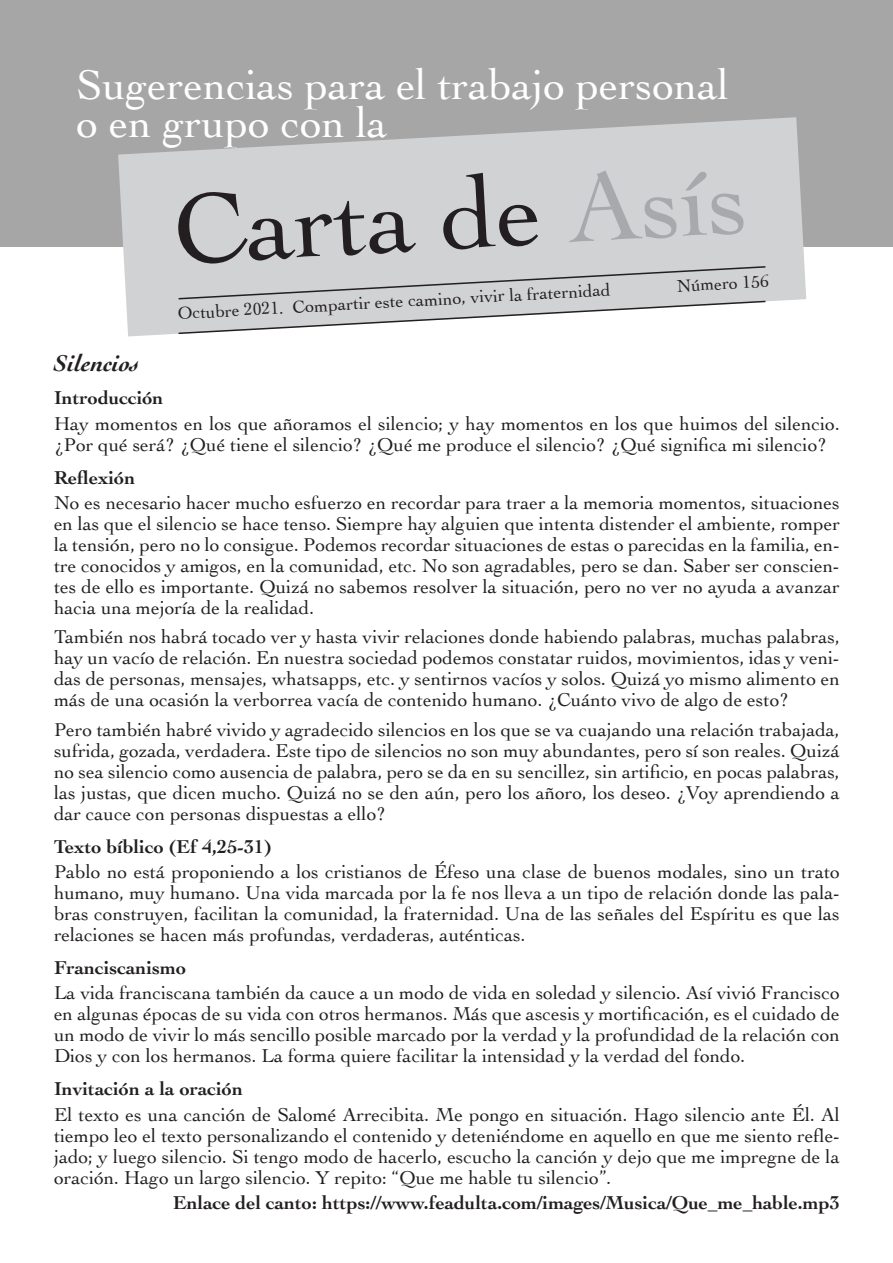
<style>
.page{position:relative;width:893px;height:1263px;background:#fff}
.page>*{position:absolute;margin:0;border:0;box-sizing:border-box;transform-origin:0 0}
.t1{font:103.5px "Cochin";color:#231f20}
.t2{font:43.5px/37.5px "Cochin";color:#fff}
.t3{font:italic 700 24px "Cochin";color:#231f20}
.t4{font:19.5px/21px "Cochin";color:#231f20;text-align:justify}
.t5{font:700 19.5px "Cochin";color:#231f20}
.t6{font:18px "Cochin";color:#231f20}
.s1{color:#a8a9ad}
</style>
<div class="page">
<div style="left:0;top:0;width:893px;height:247px;background:#a6a6a7"></div>
<svg style="left:118px;top:117px;width:688px;height:219px;fill:#d1d2d4"></svg>
<svg style="left:177px;top:265px;width:590px;height:70px"></svg>
<h2 class="t2" style="left:77px;top:64px;width:654px">Sugerencias para el trabajo personal o en grupo con la</h2>
<h1 class="t1" style="left:170px;top:160px;width:577px;rotate:-3deg">Carta de <span class="s1">Asís</span></h1>
<p class="t6" style="left:177px;top:300px;width:435px;rotate:-3deg">Octubre 2021. Compartir este camino, vivir la fraternidad</p>
<p class="t6" style="left:676px;top:274px;width:94px;rotate:-3deg">Número 156</p>
<p class="t3" style="left:54px;top:347px;width:87px">Silencios</p>
<p class="t5" style="left:54px;top:385px;width:111px">Introducción</p>
<p class="t4" style="left:54px;top:412px;width:787px">Hay momentos en los que añoramos el silencio; y hay momentos en los que huimos del silencio. ¿Por qué será? ¿Qué tiene el silencio? ¿Qué me produce el silencio? ¿Qué significa mi silencio?</p>
<p class="t5" style="left:54px;top:464px;width:83px">Reflexión</p>
<p class="t4" style="left:54px;top:491px;width:787px">No es necesario hacer mucho esfuerzo en recordar para traer a la memoria momentos, situaciones en las que el silencio se hace tenso. Siempre hay alguien que intenta distender el ambiente, romper la tensión, pero no lo consigue. Podemos recordar situaciones de estas o parecidas en la familia, en&shy;tre conocidos y amigos, en la comunidad, etc. No son agradables, pero se dan. Saber ser conscien&shy;tes de ello es importante. Quizá no sabemos resolver la situación, pero no ver no ayuda a avanzar hacia una mejoría de la realidad.</p>
<p class="t4" style="left:54px;top:626px;width:787px">También nos habrá tocado ver y hasta vivir relaciones donde habiendo palabras, muchas palabras, hay un vacío de relación. En nuestra sociedad podemos constatar ruidos, movimientos, idas y veni&shy;das de personas, mensajes, whatsapps, etc. y sentirnos vacíos y solos. Quizá yo mismo alimento en más de una ocasión la verborrea vacía de contenido humano. ¿Cuánto vivo de algo de esto?</p>
<p class="t4" style="left:54px;top:718px;width:787px">Pero también habré vivido y agradecido silencios en los que se va cuajando una relación trabajada, sufrida, gozada, verdadera. Este tipo de silencios no son muy abundantes, pero sí son reales. Quizá no sea silencio como ausencia de palabra, pero se da en su sencillez, sin artificio, en pocas palabras, las justas, que dicen mucho. Quizá no se den aún, pero los añoro, los deseo. ¿Voy aprendiendo a dar cauce con personas dispuestas a ello?</p>
<p class="t5" style="left:54px;top:833px;width:219px">Texto bíblico (Ef 4,25-31)</p>
<p class="t4" style="left:54px;top:860px;width:787px">Pablo no está proponiendo a los cristianos de Éfeso una clase de buenos modales, sino un trato humano, muy humano. Una vida marcada por la fe nos lleva a un tipo de relación donde las pala&shy;bras construyen, facilitan la comunidad, la fraternidad. Una de las señales del Espíritu es que las relaciones se hacen más profundas, verdaderas, auténticas.</p>
<p class="t5" style="left:54px;top:955px;width:134px">Franciscanismo</p>
<p class="t4" style="left:54px;top:982px;width:787px">La vida franciscana también da cauce a un modo de vida en soledad y silencio. Así vivió Francisco en algunas épocas de su vida con otros hermanos. Más que ascesis y mortificación, es el cuidado de un modo de vivir lo más sencillo posible marcado por la verdad y la profundidad de la relación con Dios y con los hermanos. La forma quiere facilitar la intensidad y la verdad del fondo.</p>
<p class="t5" style="left:54px;top:1076px;width:190px">Invitación a la oración</p>
<p class="t4" style="left:54px;top:1103px;width:787px">El texto es una canción de Salomé Arrecibita. Me pongo en situación. Hago silencio ante Él. Al tiempo leo el texto personalizando el contenido y deteniéndome en aquello en que me siento refle&shy;jado; y luego silencio. Si tengo modo de hacerlo, escucho la canción y dejo que me impregne de la oración. Hago un largo silencio. Y repito: “Que me hable tu silencio”.</p>
<p class="t5" style="left:173px;top:1189px;width:668px">Enlace del canto: https://www.feadulta.com/images/Musica/Que_me_hable.mp3</p>
</div>
